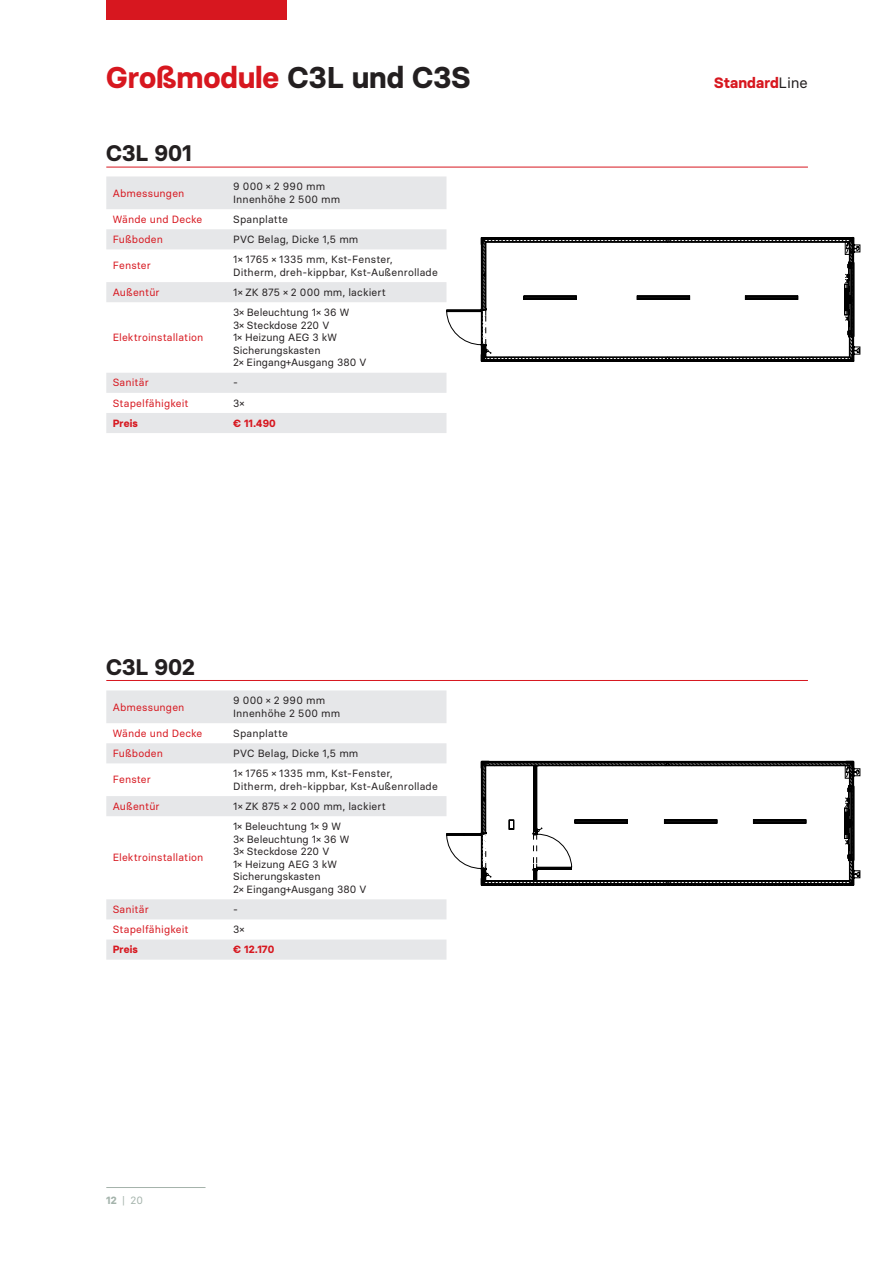
<style>
.page{position:relative;width:893px;height:1263px;background:#fff}
.page>*{position:absolute;margin:0;border:0;box-sizing:border-box;transform-origin:0 0}
.t1{font:700 30px "Basier Square";color:#d7171f}
.head___podminky{font:700 22.5px "Basier Square";letter-spacing:-.005em;color:#231f20}
.t2{font:700 15px "Basier Square";letter-spacing:.01em;color:#d7171f}
.txt___blok{font:10.5px "Basier Square";letter-spacing:.01em;color:#231f20}
.txt___blok-2{font:10.5px "Basier Square";letter-spacing:.015em;color:#d7171f}
.txt___blok-3{font:700 10.5px "Basier Square";letter-spacing:.015em;color:#d7171f}
.t3{font:10.5px "Basier Square";color:#a4b3ab}
.s1{color:#231f20}
.s2{font-weight:700}
.s3{font-weight:400;color:#231f20}
</style>
<div class="page">
<hr style="left:106px;top:167px;width:702px;height:1px;background:#d7171f">
<svg style="left:106px;top:690px;width:340px;height:270px"></svg>
<hr style="left:106px;top:680px;width:702px;height:1px;background:#d7171f">
<div style="left:106px;top:0;width:181px;height:20px;background:#d7171f"></div>
<svg style="left:106px;top:176px;width:340px;height:257px"></svg>
<svg style="left:446px;top:238px;width:408px;height:124px"></svg>
<svg style="left:482px;top:238px;width:372px;height:123px"></svg>
<svg style="left:446px;top:761px;width:36px;height:124px"></svg>
<svg style="left:482px;top:761px;width:372px;height:124px"></svg>
<hr style="left:106px;top:1187px;width:100px;height:1px;background:#a4b3ab">
<p class="t1" style="left:106px;top:59px;width:366px">Großmodule <span class="s1">C3L und C3S</span></p>
<p class="head___podminky" style="left:106px;top:140px;width:87px">C3L 901</p>
<p class="txt___blok-2" style="left:113px;top:186px;width:73px">Abmessungen</p>
<p class="txt___blok" style="left:233px;top:180px;width:94px">9 000 × 2 990 mm</p>
<p class="txt___blok" style="left:233px;top:193px;width:109px">Innenhöhe 2 500 mm</p>
<p class="txt___blok-2" style="left:113px;top:213px;width:91px">Wände und Decke</p>
<p class="txt___blok" style="left:233px;top:213px;width:56px">Spanplatte</p>
<p class="txt___blok-2" style="left:113px;top:233px;width:52px">Fußboden</p>
<p class="txt___blok" style="left:233px;top:233px;width:127px">PVC Belag, Dicke 1,5 mm</p>
<p class="txt___blok-2" style="left:113px;top:259px;width:40px">Fenster</p>
<p class="txt___blok" style="left:233px;top:253px;width:161px">1× 1765 × 1335 mm, Kst-Fenster,</p>
<p class="txt___blok" style="left:233px;top:265px;width:206px">Ditherm, dreh-kippbar, Kst-Außenrollade</p>
<p class="txt___blok-2" style="left:113px;top:286px;width:48px">Außentür</p>
<p class="txt___blok" style="left:233px;top:286px;width:154px">1× ZK 875 × 2 000 mm, lackiert</p>
<p class="txt___blok-2" style="left:113px;top:331px;width:92px">Elektroinstallation</p>
<p class="txt___blok" style="left:233px;top:306px;width:118px">3× Beleuchtung 1× 36 W</p>
<p class="txt___blok" style="left:233px;top:318px;width:98px">3× Steckdose 220 V</p>
<p class="txt___blok" style="left:233px;top:331px;width:105px">1× Heizung AEG 3 kW</p>
<p class="txt___blok" style="left:233px;top:343px;width:89px">Sicherungskasten</p>
<p class="txt___blok" style="left:233px;top:356px;width:135px">2× Eingang+Ausgang 380 V</p>
<p class="txt___blok-2" style="left:113px;top:376px;width:38px">Sanitär</p>
<p class="txt___blok" style="left:233px;top:376px;width:6px">-</p>
<p class="txt___blok-2" style="left:113px;top:396px;width:77px">Stapelfähigkeit</p>
<p class="txt___blok" style="left:233px;top:396px;width:13px">3×</p>
<p class="txt___blok-3" style="left:113px;top:416px;width:27px">Preis</p>
<p class="txt___blok-3" style="left:233px;top:416px;width:44px">€ 11.490</p>
<p class="head___podminky" style="left:106px;top:653px;width:90px">C3L 902</p>
<p class="txt___blok-2" style="left:113px;top:700px;width:73px">Abmessungen</p>
<p class="txt___blok" style="left:233px;top:694px;width:94px">9 000 × 2 990 mm</p>
<p class="txt___blok" style="left:233px;top:706px;width:109px">Innenhöhe 2 500 mm</p>
<p class="txt___blok-2" style="left:113px;top:727px;width:91px">Wände und Decke</p>
<p class="txt___blok" style="left:233px;top:727px;width:56px">Spanplatte</p>
<p class="txt___blok-2" style="left:113px;top:747px;width:52px">Fußboden</p>
<p class="txt___blok" style="left:233px;top:747px;width:127px">PVC Belag, Dicke 1,5 mm</p>
<p class="txt___blok-2" style="left:113px;top:773px;width:40px">Fenster</p>
<p class="txt___blok" style="left:233px;top:767px;width:161px">1× 1765 × 1335 mm, Kst-Fenster,</p>
<p class="txt___blok" style="left:233px;top:779px;width:206px">Ditherm, dreh-kippbar, Kst-Außenrollade</p>
<p class="txt___blok-2" style="left:113px;top:799px;width:48px">Außentür</p>
<p class="txt___blok" style="left:233px;top:799px;width:154px">1× ZK 875 × 2 000 mm, lackiert</p>
<p class="txt___blok-2" style="left:113px;top:851px;width:92px">Elektroinstallation</p>
<p class="txt___blok" style="left:233px;top:820px;width:109px">1× Beleuchtung 1× 9 W</p>
<p class="txt___blok" style="left:233px;top:832px;width:118px">3× Beleuchtung 1× 36 W</p>
<p class="txt___blok" style="left:233px;top:845px;width:98px">3× Steckdose 220 V</p>
<p class="txt___blok" style="left:233px;top:857px;width:105px">1× Heizung AEG 3 kW</p>
<p class="txt___blok" style="left:233px;top:870px;width:89px">Sicherungskasten</p>
<p class="txt___blok" style="left:233px;top:883px;width:135px">2× Eingang+Ausgang 380 V</p>
<p class="txt___blok-2" style="left:113px;top:903px;width:38px">Sanitär</p>
<p class="txt___blok" style="left:233px;top:903px;width:6px">-</p>
<p class="txt___blok-2" style="left:113px;top:923px;width:77px">Stapelfähigkeit</p>
<p class="txt___blok" style="left:233px;top:923px;width:13px">3×</p>
<p class="txt___blok-3" style="left:113px;top:943px;width:27px">Preis</p>
<p class="txt___blok-3" style="left:233px;top:943px;width:43px">€ 12.170</p>
<p class="t3" style="left:106px;top:1194px;width:38px"><span class="s2">12</span> | 20</p>
<p class="t2" style="left:714px;top:74px;width:95px">Standard<span class="s3">Line</span></p>
</div>
